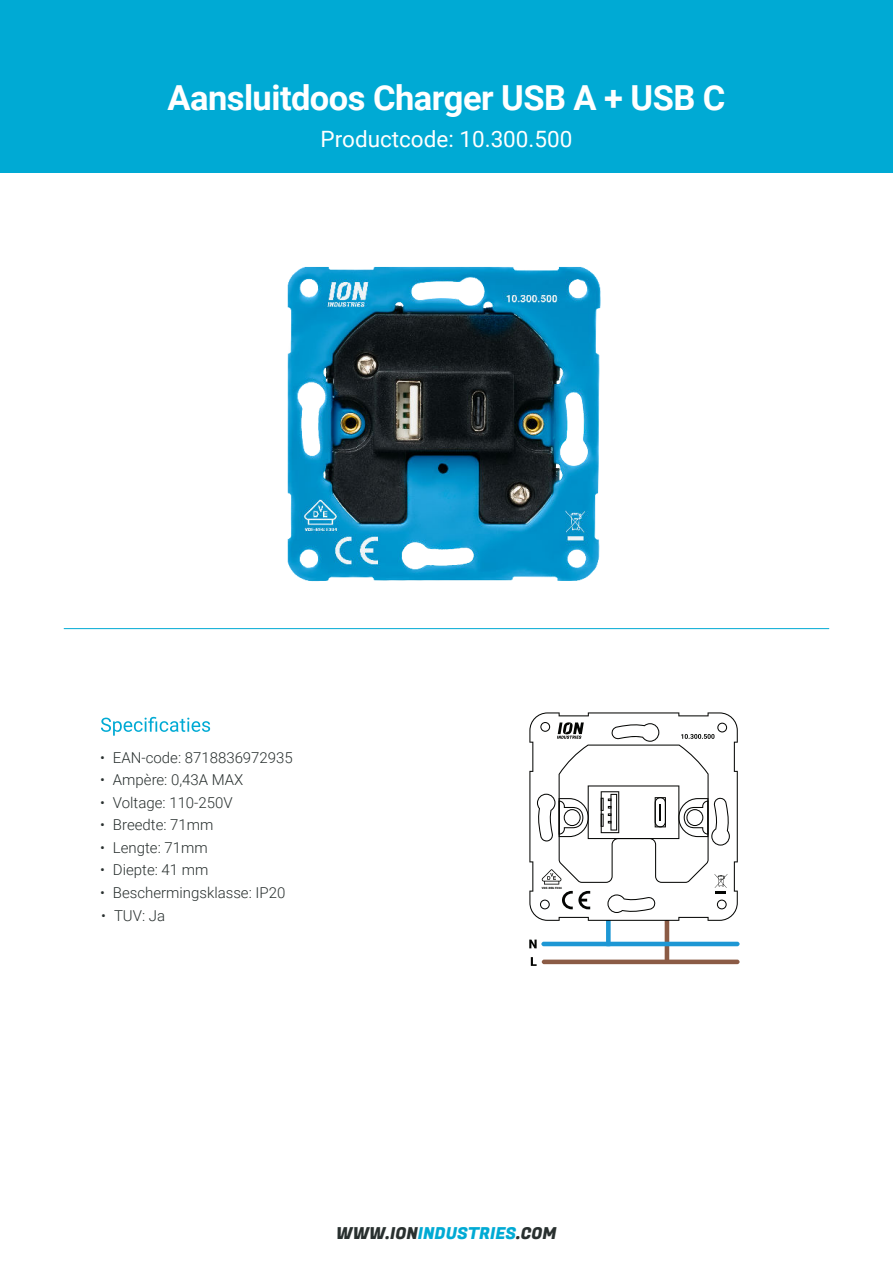
<style>
.page{position:relative;width:893px;height:1263px;background:#fff}
.page>*{position:absolute;margin:0;border:0;box-sizing:border-box;transform-origin:0 0}
.t1{font:700 34.5px "Roboto";letter-spacing:-.015em;color:#fff}
.t2{font:22.5px "Roboto";color:#fff}
.t3{font:16.5px "Fugaz One";color:#29302f}
.t4{font:300 15px/22.6px "Roboto";color:#29302f}
.t5{font:900 3px "Roboto";color:#040503}
.s1{color:#00aad4}
</style>
<div class="page">
<div style="left:0;top:0;width:893px;height:173px;background:#00aad4"></div>
<hr style="left:64px;top:628px;width:765px;height:1px;background:#00aad4">
<svg style="left:101px;top:717px;width:109px;height:19px"></svg>
<img style="left:287px;top:267px;width:314px;height:315px">
<svg style="left:529px;top:712px;width:209px;height:254px"></svg>
<h1 class="t1" style="left:167px;top:84px;width:559px">Aansluitdoos Charger USB A + USB C</h1>
<h2 class="t2" style="left:321px;top:126px;width:253px">Productcode: 10.300.500</h2>
<p class="t4" style="left:100px;top:747px;width:194px">ï EAN-code: 8718836972935 ï Ampère: 0,43A MAX<br>ï Voltage: 110-250V<br>ï Breedte: 71mm<br>ï Lengte: 71mm<br>ï Diepte: 41 mm<br>ï Beschermingsklasse: IP20 ï TUV: Ja</p>
<p class="t5" style="left:542px;top:886px;width:21px">VDE-REG F304</p>
<p class="t3" style="left:336px;top:1223px;width:222px">WWW.ION<span class="s1">INDUSTRIES</span>.COM</p>
</div>
